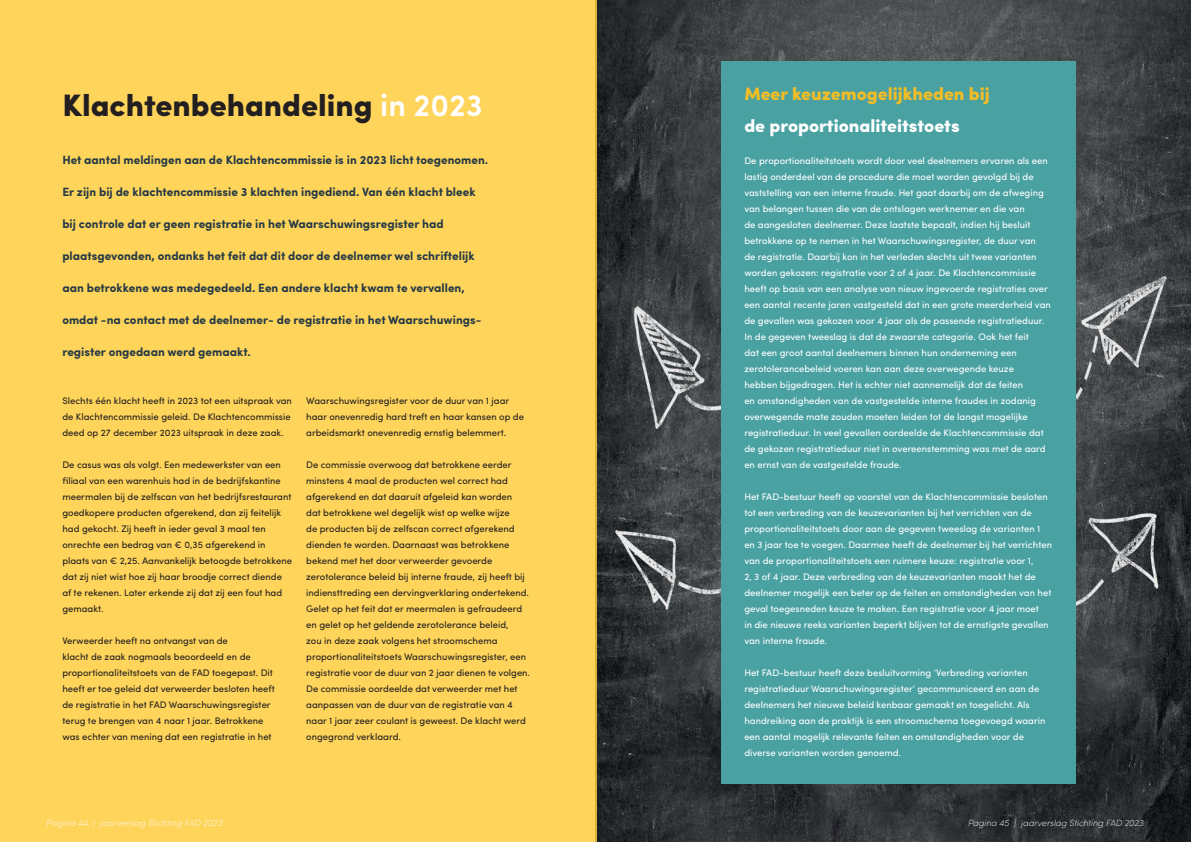
<style>
.page{position:relative;width:1191px;height:842px;background:#fff}
.page>*{position:absolute;margin:0;border:0;box-sizing:border-box;transform-origin:0 0}
.t1{font:900 31px "Sofia Pro";color:#231f20}
.t2{font:900 18px "Sofia Pro";color:#f5bd24}
.t3{font:900 18px "Sofia Pro";color:#fff}
.t4{font:700 12px "Sofia Pro";color:#253946}
.t5{font:9.5px/16px "Sofia Pro";color:#fff}
.t6{font:9.5px/16px "Sofia Pro";color:#231f20}
.t7{font:italic 200 9px "Sofia Pro";color:#fff}
.s1{font-weight:600;color:#fff}
</style>
<div class="page">
<img style="left:597px;top:0;width:594px;height:842px">
<div style="left:0;top:0;width:597px;height:842px;background:#fed45a"></div>
<div style="left:721px;top:61px;width:355px;height:723px;background:#4aa1a2"></div>
<p class="t1" style="left:62px;top:81px;width:422px">Klachtenbehandeling <span class="s1">in 2023</span></p>
<p class="t4" style="left:62px;top:151px;width:427px">Het aantal meldingen aan de Klachtencommissie is in 2023 licht toegenomen.</p>
<p class="t4" style="left:62px;top:183px;width:415px">Er zijn bij de klachtencommissie 3 klachten ingediend. Van één klacht bleek</p>
<p class="t4" style="left:62px;top:215px;width:383px">bij controle dat er geen registratie in het Waarschuwingsregister had</p>
<p class="t4" style="left:62px;top:247px;width:414px">plaatsgevonden, ondanks het feit dat dit door de deelnemer wel schriftelijk</p>
<p class="t4" style="left:62px;top:279px;width:404px">aan betrokkene was medegedeeld. Een andere klacht kwam te vervallen,</p>
<p class="t4" style="left:62px;top:311px;width:420px">omdat -na contact met de deelnemer- de registratie in het Waarschuwings-</p>
<p class="t4" style="left:62px;top:343px;width:190px">register ongedaan werd gemaakt.</p>
<p class="t6" style="left:62px;top:392px;width:231px">Slechts één klacht heeft in 2023 tot een uitspraak van de Klachtencommissie geleid. De Klachtencommissie deed op 27 december 2023 uitspraak in deze zaak.</p>
<p class="t6" style="left:62px;top:456px;width:231px">De casus was als volgt. Een medewerkster van een filiaal van een warenhuis had in de bedrijfskantine meermalen bij de zelfscan van het bedrijfsrestaurant goedkopere producten afgerekend, dan zij feitelijk had gekocht. Zij heeft in ieder geval 3 maal ten onrechte een bedrag van € 0,35 afgerekend in plaats van € 2,25. Aanvankelijk betoogde betrokkene dat zij niet wist hoe zij haar broodje correct diende af te rekenen. Later erkende zij dat zij een fout had gemaakt.</p>
<p class="t6" style="left:62px;top:632px;width:214px">Verweerder heeft na ontvangst van de<br>klacht de zaak nogmaals beoordeeld en de proportionaliteitstoets van de FAD toegepast. Dit heeft er toe geleid dat verweerder besloten heeft de registratie in het FAD Waarschuwingsregister terug te brengen van 4 naar 1 jaar. Betrokkene was echter van mening dat een registratie in het</p>
<p class="t6" style="left:306px;top:392px;width:219px">Waarschuwingsregister voor de duur van 1 jaar haar onevenredig hard treft en haar kansen op de arbeidsmarkt onevenredig ernstig belemmert.</p>
<p class="t6" style="left:306px;top:456px;width:224px">De commissie overwoog dat betrokkene eerder minstens 4 maal de producten wel correct had afgerekend en dat daaruit afgeleid kan worden dat betrokkene wel degelijk wist op welke wijze<br>de producten bij de zelfscan correct afgerekend dienden te worden. Daarnaast was betrokkene bekend met het door verweerder gevoerde zerotolerance beleid bij interne fraude, zij heeft bij indiensttreding een dervingverklaring ondertekend.</p>
<p class="t6" style="left:306px;top:600px;width:225px">Gelet op het feit dat er meermalen is gefraudeerd en gelet op het geldende zerotolerance beleid,<br>zou in deze zaak volgens het stroomschema proportionaliteitstoets Waarschuwingsregister, een registratie voor de duur van 2 jaar dienen te volgen.</p>
<p class="t6" style="left:306px;top:680px;width:221px">De commissie oordeelde dat verweerder met het aanpassen van de duur van de registratie van 4 naar 1 jaar zeer coulant is geweest. De klacht werd ongegrond verklaard.</p>
<p class="t2" style="left:744px;top:80px;width:247px">Meer keuzemogelijkheden bij</p>
<p class="t3" style="left:744px;top:112px;width:217px">de proportionaliteitstoets</p>
<p class="t5" style="left:744px;top:152px;width:308px">De proportionaliteitstoets wordt door veel deelnemers ervaren als een lastig onderdeel van de procedure die moet worden gevolgd bij de vaststelling van een interne fraude. Het gaat daarbij om de afweging van belangen tussen die van de ontslagen werknemer en die van<br>de aangesloten deelnemer. Deze laatste bepaalt, indien hij besluit betrokkene op te nemen in het Waarschuwingsregister, de duur van<br>de registratie. Daarbij kon in het verleden slechts uit twee varianten worden gekozen: registratie voor 2 of 4 jaar. De Klachtencommissie heeft op basis van een analyse van nieuw ingevoerde registraties over een aantal recente jaren vastgesteld dat in een grote meerderheid van de gevallen was gekozen voor 4 jaar als de passende registratieduur.<br>In de gegeven tweeslag is dat de zwaarste categorie. Ook het feit<br>dat een groot aantal deelnemers binnen hun onderneming een zerotolerancebeleid voeren kan aan deze overwegende keuze<br>hebben bijgedragen. Het is echter niet aannemelijk dat de feiten<br>en omstandigheden van de vastgestelde interne fraudes in zodanig overwegende mate zouden moeten leiden tot de langst mogelijke registratieduur. In veel gevallen oordeelde de Klachtencommissie dat de gekozen registratieduur niet in overeenstemming was met de aard en ernst van de vastgestelde fraude.</p>
<p class="t5" style="left:744px;top:488px;width:309px">Het FAD-bestuur heeft op voorstel van de Klachtencommissie besloten tot een verbreding van de keuzevarianten bij het verrichten van de proportionaliteitstoets door aan de gegeven tweeslag de varianten 1 en 3 jaar toe te voegen. Daarmee heeft de deelnemer bij het verrichten van de proportionaliteitstoets een ruimere keuze: registratie voor 1,<br>2, 3 of 4 jaar. Deze verbreding van de keuzevarianten maakt het de deelnemer mogelijk een beter op de feiten en omstandigheden van het geval toegesneden keuze te maken. Een registratie voor 4 jaar moet<br>in die nieuwe reeks varianten beperkt blijven tot de ernstigste gevallen van interne fraude.</p>
<p class="t5" style="left:744px;top:664px;width:303px">Het FAD-bestuur heeft deze besluitvorming ‘Verbreding varianten registratieduur Waarschuwingsregister’ gecommuniceerd en aan de deelnemers het nieuwe beleid kenbaar gemaakt en toegelicht. Als handreiking aan de praktijk is een stroomschema toegevoegd waarin een aantal mogelijk relevante feiten en omstandigheden voor de diverse varianten worden genoemd.</p>
<p class="t7" style="left:46px;top:816px;width:177px">Pagina 44 | jaarverslag Stichting FAD 2023</p>
<p class="t7" style="left:967px;top:816px;width:177px">Pagina 45 | jaarverslag Stichting FAD 2023</p>
</div>
